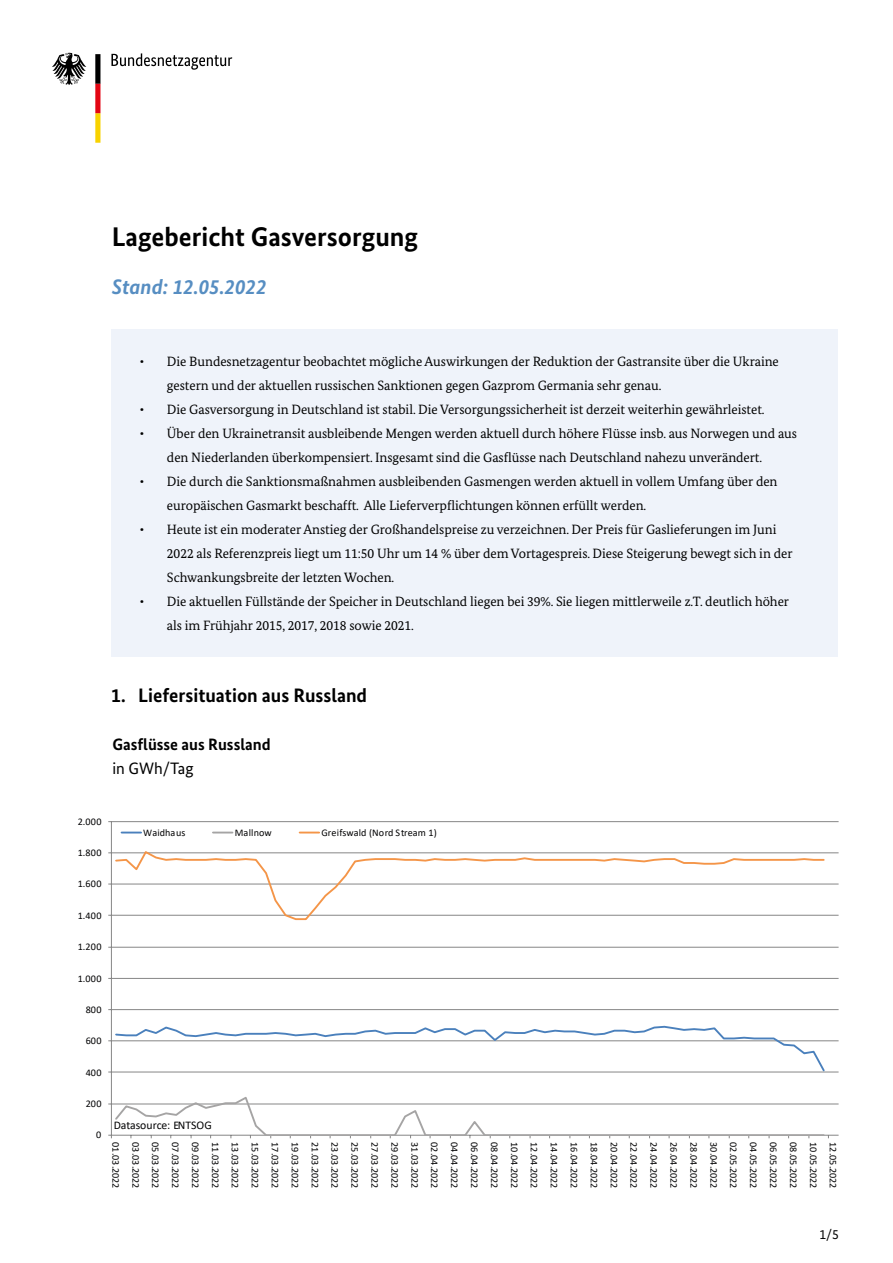
<style>
.page{position:relative;width:893px;height:1263px;background:#fff}
.page>*{position:absolute;margin:0;border:0;box-sizing:border-box;transform-origin:0 0}
.t1{font:700 27px "Bundes Sans";color:#000}
.t2{font:italic 700 21px "Bundes Sans";color:#578ec2}
.t3{font:700 19.5px "Bundes Sans";color:#000}
.t4{font:700 16.5px "Bundes Sans";color:#000}
.t5{font:16.5px "Bundes Sans";color:#000}
.t6{font:13.5px/24px "Bundes Serif";letter-spacing:-.005em;color:#000}
.t7{font:13.5px "Bundes Sans";color:#000}
.t8{font:11.7px "Calibri";color:#020203}
.t9{font:10.2px "Calibri";color:#020203}
</style>
<div class="page">
<div style="left:112px;top:330px;width:726px;height:327px;background:#eff3fa"></div>
<svg style="left:111px;top:53px;width:121px;height:17px"></svg>
<svg style="left:52px;top:53px;width:34px;height:32px"></svg>
<svg style="left:95px;top:54px;width:5px;height:89px"></svg>
<hr style="left:111px;top:1104px;width:728px;height:1px;background:#868686">
<hr style="left:111px;top:1072px;width:728px;height:1px;background:#868686">
<hr style="left:111px;top:1040px;width:728px;height:1px;background:#868686">
<hr style="left:111px;top:1009px;width:728px;height:1px;background:#868686">
<hr style="left:111px;top:978px;width:728px;height:1px;background:#868686">
<hr style="left:111px;top:947px;width:728px;height:1px;background:#868686">
<hr style="left:111px;top:915px;width:728px;height:1px;background:#868686">
<hr style="left:111px;top:884px;width:728px;height:1px;background:#868686">
<hr style="left:111px;top:852px;width:728px;height:1px;background:#868686">
<hr style="left:111px;top:821px;width:728px;height:1px;background:#868686">
<hr style="left:111px;top:822px;width:1px;height:313px;background:#868686">
<hr style="left:111px;top:1135px;width:728px;height:1px;background:#868686">
<svg style="left:108px;top:1025px;width:718px;height:48px"></svg>
<svg style="left:108px;top:1095px;width:721px;height:43px"></svg>
<svg style="left:114px;top:851px;width:712px;height:70px"></svg>
<svg style="left:122px;top:832px;width:19px;height:1px"></svg>
<svg style="left:213px;top:832px;width:19px;height:1px"></svg>
<svg style="left:300px;top:832px;width:19px;height:1px"></svg>
<p class="t1" style="left:112px;top:220px;width:308px">Lagebericht Gasversorgung</p>
<p class="t2" style="left:112px;top:274px;width:156px">Stand: 12.05.2022</p>
<p class="t6" style="left:167px;top:349px;width:613px;text-indent:-27px">• Die Bundesnetzagentur beobachtet mögliche Auswirkungen der Reduktion der Gastransite über die Ukraine gestern und der aktuellen russischen Sanktionen gegen Gazprom Germania sehr genau.</p>
<p class="t6" style="left:140px;top:397px;width:626px">• Die Gasversorgung in Deutschland ist stabil. Die Versorgungssicherheit ist derzeit weiterhin gewährleistet.</p>
<p class="t6" style="left:140px;top:421px;width:659px;text-align:center">• Über den Ukrainetransit ausbleibende Mengen werden aktuell durch höhere Flüsse insb. aus Norwegen und aus den Niederlanden überkompensiert. Insgesamt sind die Gasflüsse nach Deutschland nahezu unverändert.</p>
<p class="t6" style="left:167px;top:469px;width:612px;text-indent:-27px">• Die durch die Sanktionsmaßnahmen ausbleibenden Gasmengen werden aktuell in vollem Umfang über den europäischen Gasmarkt beschafft. Alle Lieferverpflichtungen können erfüllt werden.</p>
<p class="t6" style="left:167px;top:517px;width:627px;text-indent:-27px">• Heute ist ein moderater Anstieg der Großhandelspreise zu verzeichnen. Der Preis für Gaslieferungen im Juni<br>2022 als Referenzpreis liegt um 11:50 Uhr um 14 % über dem Vortagespreis. Diese Steigerung bewegt sich in der<br>Schwankungsbreite der letzten Wochen.</p>
<p class="t6" style="left:167px;top:589px;width:624px;text-indent:-27px">• Die aktuellen Füllstände der Speicher in Deutschland liegen bei 39%. Sie liegen mittlerweile z.T. deutlich höher als im Frühjahr 2015, 2017, 2018 sowie 2021.</p>
<p class="t3" style="left:111px;top:683px;width:257px">1. Liefersituation aus Russland</p>
<p class="t4" style="left:112px;top:734px;width:160px">Gasflüsse aus Russland</p>
<p class="t5" style="left:112px;top:758px;width:83px">in GWh/Tag</p>
<p class="t9" style="left:78px;top:814px;width:25px">2.000</p>
<p class="t9" style="left:78px;top:845px;width:25px">1.800</p>
<p class="t9" style="left:78px;top:877px;width:25px">1.600</p>
<p class="t9" style="left:78px;top:908px;width:25px">1.400</p>
<p class="t9" style="left:78px;top:940px;width:25px">1.200</p>
<p class="t9" style="left:78px;top:971px;width:25px">1.000</p>
<p class="t9" style="left:86px;top:1002px;width:18px">800</p>
<p class="t9" style="left:86px;top:1034px;width:18px">600</p>
<p class="t9" style="left:86px;top:1065px;width:18px">400</p>
<p class="t9" style="left:86px;top:1096px;width:18px">200</p>
<p class="t9" style="left:96px;top:1128px;width:7px">0</p>
<p class="t9" style="left:143px;top:825px;width:44px">Waidhaus</p>
<p class="t9" style="left:235px;top:825px;width:38px">Mallnow</p>
<p class="t9" style="left:321px;top:825px;width:117px">Greifswald (Nord Stream 1)</p>
<p class="t8" style="left:114px;top:1117px;width:99px">Datasource: ENTSOG</p>
<p class="t9" style="left:123px;top:1142px;width:48px;rotate:90deg">01.03.2022</p>
<p class="t9" style="left:143px;top:1142px;width:48px;rotate:90deg">03.03.2022</p>
<p class="t9" style="left:163px;top:1142px;width:48px;rotate:90deg">05.03.2022</p>
<p class="t9" style="left:183px;top:1142px;width:48px;rotate:90deg">07.03.2022</p>
<p class="t9" style="left:203px;top:1142px;width:48px;rotate:90deg">09.03.2022</p>
<p class="t9" style="left:222px;top:1142px;width:48px;rotate:90deg">11.03.2022</p>
<p class="t9" style="left:242px;top:1142px;width:48px;rotate:90deg">13.03.2022</p>
<p class="t9" style="left:262px;top:1142px;width:48px;rotate:90deg">15.03.2022</p>
<p class="t9" style="left:282px;top:1142px;width:48px;rotate:90deg">17.03.2022</p>
<p class="t9" style="left:302px;top:1142px;width:48px;rotate:90deg">19.03.2022</p>
<p class="t9" style="left:322px;top:1142px;width:48px;rotate:90deg">21.03.2022</p>
<p class="t9" style="left:342px;top:1142px;width:48px;rotate:90deg">23.03.2022</p>
<p class="t9" style="left:362px;top:1142px;width:48px;rotate:90deg">25.03.2022</p>
<p class="t9" style="left:382px;top:1142px;width:48px;rotate:90deg">27.03.2022</p>
<p class="t9" style="left:402px;top:1142px;width:48px;rotate:90deg">29.03.2022</p>
<p class="t9" style="left:422px;top:1142px;width:48px;rotate:90deg">31.03.2022</p>
<p class="t9" style="left:442px;top:1142px;width:48px;rotate:90deg">02.04.2022</p>
<p class="t9" style="left:462px;top:1142px;width:48px;rotate:90deg">04.04.2022</p>
<p class="t9" style="left:482px;top:1142px;width:48px;rotate:90deg">06.04.2022</p>
<p class="t9" style="left:502px;top:1142px;width:48px;rotate:90deg">08.04.2022</p>
<p class="t9" style="left:521px;top:1142px;width:48px;rotate:90deg">10.04.2022</p>
<p class="t9" style="left:541px;top:1142px;width:48px;rotate:90deg">12.04.2022</p>
<p class="t9" style="left:561px;top:1142px;width:48px;rotate:90deg">14.04.2022</p>
<p class="t9" style="left:581px;top:1142px;width:48px;rotate:90deg">16.04.2022</p>
<p class="t9" style="left:601px;top:1142px;width:48px;rotate:90deg">18.04.2022</p>
<p class="t9" style="left:621px;top:1142px;width:48px;rotate:90deg">20.04.2022</p>
<p class="t9" style="left:641px;top:1142px;width:48px;rotate:90deg">22.04.2022</p>
<p class="t9" style="left:661px;top:1142px;width:48px;rotate:90deg">24.04.2022</p>
<p class="t9" style="left:681px;top:1142px;width:48px;rotate:90deg">26.04.2022</p>
<p class="t9" style="left:701px;top:1142px;width:48px;rotate:90deg">28.04.2022</p>
<p class="t9" style="left:721px;top:1142px;width:48px;rotate:90deg">30.04.2022</p>
<p class="t9" style="left:741px;top:1142px;width:48px;rotate:90deg">02.05.2022</p>
<p class="t9" style="left:761px;top:1142px;width:48px;rotate:90deg">04.05.2022</p>
<p class="t9" style="left:781px;top:1142px;width:48px;rotate:90deg">06.05.2022</p>
<p class="t9" style="left:800px;top:1142px;width:48px;rotate:90deg">08.05.2022</p>
<p class="t9" style="left:820px;top:1142px;width:48px;rotate:90deg">10.05.2022</p>
<p class="t9" style="left:840px;top:1142px;width:48px;rotate:90deg">12.05.2022</p>
<p class="t7" style="left:819px;top:1226px;width:21px">1/5</p>
</div>
